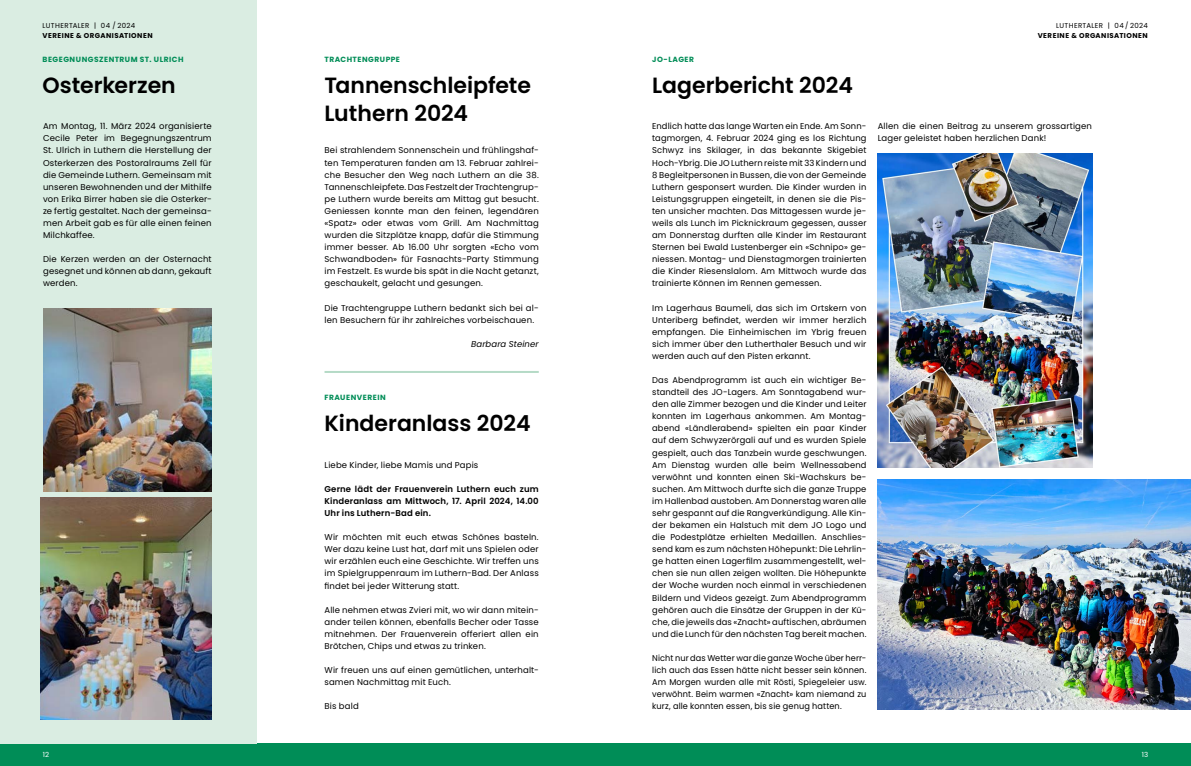
<style>
.page{position:relative;width:1191px;height:766px;background:#fff}
.page>*{position:absolute;margin:0;border:0;box-sizing:border-box;transform-origin:0 0}
.t1{font:600 22px/28px "Poppins";color:#000}
.t2{font:8.5px/12.1px "Poppins";letter-spacing:.015em;color:#000;text-align:justify}
.t3{font:8.5px/12.1px "Poppins";letter-spacing:.015em;color:#000;text-align:justify;scale:.96 1}
.t4{font:600 8.5px/12.1px "Poppins";letter-spacing:.015em;color:#000;text-align:justify}
.t5{font:italic 8.5px "Poppins";letter-spacing:.015em;color:#000}
.t6{font:700 7.5px "Poppins";letter-spacing:.065em;color:#008d57}
.t7{font:700 7px "Poppins";letter-spacing:.07em;color:#000}
.t8{font:7px "Poppins";letter-spacing:.055em;color:#000}
.t9{font:7px "Poppins";color:#fff}
</style>
<div class="page">
<div style="left:0;top:743px;width:1191px;height:22px;background:#008d57"></div>
<div style="left:0;top:0;width:257px;height:743px;background:#daede2"></div>
<img style="left:41px;top:497px;width:171px;height:222px">
<img style="left:43px;top:308px;width:169px;height:183px">
<img style="left:877px;top:153px;width:215px;height:314px">
<img style="left:877px;top:479px;width:314px;height:230px">
<hr style="left:324px;top:371px;width:215px;height:2px;background:#b5dac6">
<p class="t8" style="left:43px;top:22px;width:94px">LUTHERTALER | 04 / 2024</p>
<p class="t7" style="left:43px;top:31px;width:112px">VEREINE &amp; ORGANISATIONEN</p>
<p class="t6" style="left:43px;top:55px;width:142px">BEGEGNUNGSZENTRUM ST. ULRICH</p>
<h1 class="t1" style="left:43px;top:71px;width:135px">Osterkerzen</h1>
<p class="t2" style="left:43px;top:120px;width:170px">Am Montag, 11. März 2024 organisierte Cecile Peter im Begegnungszentrum St. Ulrich in Luthern die Herstellung der Osterkerzen des Postoralraums Zell für die Gemeinde Luthern. Gemeinsam mit unseren Bewohnenden und der Mithilfe von Erika Birrer haben sie die Osterker&shy;ze fertig gestaltet. Nach der gemeinsa&shy;men Arbeit gab es für alle einen feinen Milchkaffee.</p>
<p class="t2" style="left:43px;top:253px;width:170px">Die Kerzen werden an der Osternacht gesegnet und können ab dann, gekauft werden.</p>
<p class="t6" style="left:324px;top:55px;width:77px">TRACHTENGRUPPE</p>
<h1 class="t1" style="left:324px;top:71px;width:208px">Tannenschleipfete<br>Luthern 2024</h1>
<p class="t2" style="left:324px;top:144px;width:216px">Bei strahlendem Sonnenschein und frühlingshaf&shy;ten Temperaturen fanden am 13. Februar zahlrei&shy;che Besucher den Weg nach Luthern an die 38.<br>Tannenschleipfete. Das Festzelt der Trachtengrup&shy;pe Luthern wurde bereits am Mittag gut besucht.<br>Geniessen konnte man den feinen, legendären «Spatz» oder etwas vom Grill. Am Nachmittag wurden die Sitzplätze knapp, dafür die Stimmung immer besser. Ab 16.00 Uhr sorgten «Echo vom Schwandboden» für Fasnachts-Party Stimmung im Festzelt. Es wurde bis spät in die Nacht getanzt, geschaukelt, gelacht und gesungen.</p>
<p class="t2" style="left:324px;top:301px;width:216px">Die Trachtengruppe Luthern bedankt sich bei al&shy;len Besuchern für ihr zahlreiches vorbeischauen.</p>
<p class="t5" style="left:471px;top:339px;width:69px">Barbara Steiner</p>
<p class="t6" style="left:324px;top:393px;width:63px">FRAUENVEREIN</p>
<h1 class="t1" style="left:324px;top:409px;width:207px">Kinderanlass 2024</h1>
<p class="t2" style="left:324px;top:458px;width:155px">Liebe Kinder, liebe Mamis und Papis</p>
<p class="t4" style="left:324px;top:482px;width:216px">Gerne lädt der Frauenverein Luthern euch zum Kinderanlass am Mittwoch, 17. April 2024, 14.00<br>Uhr ins Luthern-Bad ein.</p>
<p class="t2" style="left:324px;top:531px;width:216px">Wir möchten mit euch etwas Schönes basteln.<br>Wer dazu keine Lust hat, darf mit uns Spielen oder wir erzählen euch eine Geschichte. Wir treffen uns im Spielgruppenraum im Luthern-Bad. Der Anlass findet bei jeder Witterung statt.</p>
<p class="t2" style="left:324px;top:603px;width:216px">Alle nehmen etwas Zvieri mit, wo wir dann mitein&shy;ander teilen können, ebenfalls Becher oder Tasse mitnehmen. Der Frauenverein offeriert allen ein Brötchen, Chips und etwas zu trinken.</p>
<p class="t2" style="left:324px;top:664px;width:216px">Wir freuen uns auf einen gemütlichen, unterhalt&shy;samen Nachmittag mit Euch.</p>
<p class="t2" style="left:324px;top:700px;width:36px">Bis bald</p>
<p class="t6" style="left:652px;top:55px;width:43px">JO-LAGER</p>
<h1 class="t1" style="left:652px;top:71px;width:202px">Lagerbericht 2024</h1>
<p class="t2" style="left:652px;top:120px;width:216px">Endlich hatte das lange Warten ein Ende. Am Sonn&shy;tagmorgen, 4. Februar 2024 ging es los Richtung Schwyz ins Skilager, in das bekannte Skigebiet Hoch-Ybrig. Die JO Luthern reiste mit 33 Kindern und 8 Begleitpersonen in Bussen, die von der Gemeinde Luthern gesponsert wurden. Die Kinder wurden in Leistungsgruppen eingeteilt, in denen sie die Pis&shy;ten unsicher machten. Das Mittagessen wurde je&shy;weils als Lunch im Picknickraum gegessen, ausser am Donnerstag durften alle Kinder im Restaurant Sternen bei Ewald Lustenberger ein «Schnipo» ge&shy;niessen. Montag- und Dienstagmorgen trainierten die Kinder Riesenslalom. Am Mittwoch wurde das trainierte Können im Rennen gemessen.</p>
<p class="t2" style="left:652px;top:301px;width:216px">Im Lagerhaus Baumeli, das sich im Ortskern von Unteriberg befindet, werden wir immer herzlich empfangen. Die Einheimischen im Ybrig freuen sich immer über den Lutherthaler Besuch und wir werden auch auf den Pisten erkannt.</p>
<p class="t2" style="left:652px;top:374px;width:216px">Das Abendprogramm ist auch ein wichtiger Be&shy;standteil des JO-Lagers. Am Sonntagabend wur&shy;den alle Zimmer bezogen und die Kinder und Leiter konnten im Lagerhaus ankommen. Am Montag&shy;abend «Ländlerabend» spielten ein paar Kinder auf dem Schwyzerörgali auf und es wurden Spiele gespielt, auch das Tanzbein wurde geschwungen.<br>Am Dienstag wurden alle beim Wellnessabend verwöhnt und konnten einen Ski-Wachskurs be&shy;suchen. Am Mittwoch durfte sich die ganze Truppe im Hallenbad austoben. Am Donnerstag waren alle sehr gespannt auf die Rangverkündigung. Alle Kin&shy;der bekamen ein Halstuch mit dem JO Logo und die Podestplätze erhielten Medaillen. Anschlies&shy;send kam es zum nächsten Höhepunkt: Die Lehrlin&shy;ge hatten einen Lagerfilm zusammengestellt, wel&shy;chen sie nun allen zeigen wollten. Die Höhepunkte der Woche wurden noch einmal in verschiedenen Bildern und Videos gezeigt. Zum Abendprogramm gehören auch die Einsätze der Gruppen in der Kü&shy;che, die jeweils das «Znacht» auftischen, abräumen und die Lunch für den nächsten Tag bereit machen.</p>
<p class="t3" style="left:652px;top:651px;width:225px">Nicht nur das Wetter war die ganze Woche über herr&shy;lich auch das Essen hätte nicht besser sein können.<br>Am Morgen wurden alle mit Rösti, Spiegeleier usw. verwöhnt. Beim warmen «Znacht» kam niemand zu kurz, alle konnten essen, bis sie genug hatten.</p>
<p class="t8" style="left:1056px;top:22px;width:93px">LUTHERTALER | 04 / 2024</p>
<p class="t7" style="left:1037px;top:31px;width:112px">VEREINE &amp; ORGANISATIONEN</p>
<p class="t2" style="left:877px;top:120px;width:216px">Allen die einen Beitrag zu unserem grossartigen<br>Lager geleistet haben herzlichen Dank!</p>
<p class="t9" style="left:43px;top:750px;width:8px">12</p>
<p class="t9" style="left:1141px;top:750px;width:8px">13</p>
</div>
